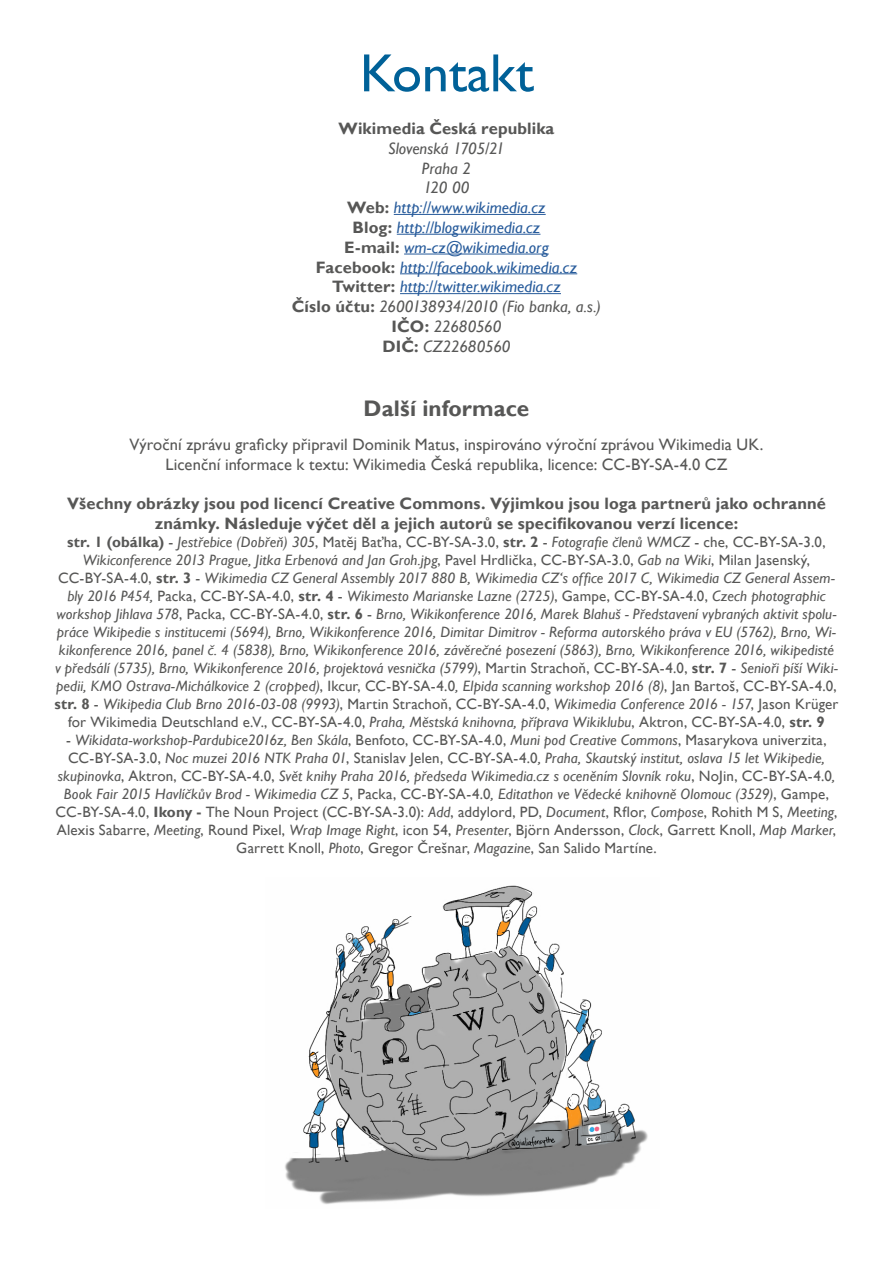
<style>
.page{position:relative;width:893px;height:1263px;background:#fff}
.page>*{position:absolute;margin:0;border:0;box-sizing:border-box;transform-origin:0 0}
.t1{font:54px "Gill Sans";color:#006198}
.t2{font:700 22.5px "Gill Sans";letter-spacing:.005em;color:#575756}
.t3{font:italic 16.5px/19.8px "Gill Sans";letter-spacing:.005em;color:#275b9b;text-align:center}
.t4{font:700 16.5px/19.8px "Gill Sans";letter-spacing:.005em;color:#575756;text-align:center}
.t5{font:16.5px/19.8px "Gill Sans";letter-spacing:.005em;color:#575756;text-align:center}
.t6{font:italic 15px/18px "Gill Sans";letter-spacing:.01em;color:#575756;text-align:center}
.s1{color:#575756}
.s2{font-weight:700;font-style:normal;color:#575756}
.s3{font-weight:700;font-style:normal}
.s4{font-style:normal}
</style>
<div class="page">
<hr style="left:394px;top:214px;width:152px;height:1px;background:#275b9b">
<hr style="left:397px;top:234px;width:143px;height:1px;background:#275b9b">
<hr style="left:404px;top:254px;width:145px;height:1px;background:#275b9b">
<hr style="left:400px;top:273px;width:177px;height:1px;background:#275b9b">
<hr style="left:400px;top:293px;width:161px;height:1px;background:#275b9b">
<img style="left:285px;top:885px;width:363px;height:319px">
<h1 class="t1" style="left:360px;top:42px;width:175px">Kontakt</h1>
<p class="t4" style="left:339px;top:119px;width:217px">Wikimedia Česká republika</p>
<p class="t3" style="left:292px;top:139px;width:311px"><span class="s1">Slovenská 1705/21<br>Praha 2<br>120 00<br></span><span class="s2">Web:</span> http://www.wikimedia.cz<br><span class="s2">Blog:</span> http://blogwikimedia.cz<br><span class="s2">E-mail:</span> wm-cz@wikimedia.org<br><span class="s2">Facebook:</span> http://facebook.wikimedia.cz<br><span class="s2">Twitter:</span> http://twitter.wikimedia.cz<br><span class="s2">Číslo účtu:</span> <span class="s1">2600138934/2010 (Fio banka, a.s.)<br></span><span class="s2">IČO:</span> <span class="s1">22680560<br></span><span class="s2">DIČ:</span> <span class="s1">CZ22680560</span></p>
<h2 class="t2" style="left:364px;top:394px;width:167px">Další informace</h2>
<p class="t5" style="left:130px;top:435px;width:635px">Výroční zprávu graficky připravil Dominik Matus, inspirováno výroční zprávou Wikimedia UK.<br>Licenční informace k textu: Wikimedia Česká republika, licence: CC-BY-SA-4.0 CZ</p>
<p class="t4" style="left:67px;top:494px;width:760px">Všechny obrázky jsou pod licencí Creative Commons. Výjimkou jsou loga partnerů jako ochranné známky. Následuje výčet děl a jejich autorů se specifikovanou verzí licence:</p>
<p class="t6" style="left:54px;top:533px;width:786px"><span class="s3">str. 1 (obálka)</span> <span class="s4">-</span> Jestřebice (Dobřeň) 305<span class="s4">, Matěj Baťha, CC-BY-SA-3.0,</span> <span class="s3">str. 2</span> <span class="s4">-</span> Fotografie členů WMCZ <span class="s4">- che, CC-BY-SA-3.0, </span>Wikiconference 2013 Prague, Jitka Erbenová and Jan Groh.jpg<span class="s4">, Pavel Hrdlička, CC-BY-SA-3.0,</span> Gab na Wiki<span class="s4">, Milan Jasenský, CC-BY-SA-4.0,</span> <span class="s3">str. 3</span> <span class="s4">-</span> Wikimedia CZ General Assembly 2017 880 B, Wikimedia CZ‘s office 2017 C, Wikimedia CZ General Assem&shy;bly 2016 P454, <span class="s4">Packa, CC-BY-SA-4.0,</span> <span class="s3">str. 4</span> <span class="s4">-</span> Wikimesto Marianske Lazne (2725)<span class="s4">, Gampe, CC-BY-SA-4.0,</span> Czech photographic workshop Jihlava 578<span class="s4">, Packa, CC-BY-SA-4.0,</span> <span class="s3">str. 6</span> <span class="s4">-</span> Brno, Wikikonference 2016, Marek Blahuš - Představení vybraných aktivit spolu&shy;práce Wikipedie s institucemi (5694), Brno, Wikikonference 2016, Dimitar Dimitrov - Reforma autorského práva v EU (5762), Brno, Wi&shy;kikonference 2016, panel č. 4 (5838), Brno, Wikikonference 2016, závěrečné posezení (5863), Brno, Wikikonference 2016, wikipedisté v předsálí (5735), Brno, Wikikonference 2016, projektová vesnička (5799)<span class="s4">, Martin Strachoň, CC-BY-SA-4.0,</span> <span class="s3">str. 7</span> <span class="s4">-</span> Senioři píší Wiki&shy;pedii, KMO Ostrava-Michálkovice 2 (cropped)<span class="s4">, Ikcur, CC-BY-SA-4.0</span>, Elpida scanning workshop 2016 (8)<span class="s4">, Jan Bartoš, CC-BY-SA-4.0, </span><span class="s3">str. 8</span> <span class="s4">-</span> Wikipedia Club Brno 2016-03-08 (9993)<span class="s4">, Martin Strachoň, CC-BY-SA-4.0,</span> Wikimedia Conference 2016 - 157<span class="s4">, Jason Krüger for Wikimedia Deutschland e.V., CC-BY-SA-4.0,</span> Praha, Městská knihovna, příprava Wikiklubu<span class="s4">, Aktron, CC-BY-SA-4.0,</span> <span class="s3">str. 9</span></p>
<p class="t6" style="left:56px;top:731px;width:783px"><span class="s4">-</span> Wikidata-workshop-Pardubice2016z, Ben Skála<span class="s4">, Benfoto, CC-BY-SA-4.0,</span> Muni pod Creative Commons<span class="s4">, Masarykova univerzita, CC-BY-SA-3.0,</span> Noc muzei 2016 NTK Praha 01<span class="s4">, Stanislav Jelen, CC-BY-SA-4.0</span>, Praha, Skautský institut, oslava 15 let Wikipedie, skupinovka<span class="s4">, Aktron, CC-BY-SA-4.0,</span> Svět knihy Praha 2016, předseda Wikimedia.cz s oceněním Slovník roku<span class="s4">, NoJin, CC-BY-SA-4.0</span>, Book Fair 2015 Havlíčkův Brod - Wikimedia CZ 5<span class="s4">, Packa, CC-BY-SA-4.0</span>, Editathon ve Vědecké knihovně Olomouc (3529)<span class="s4">, Gampe, CC-BY-SA-4.0,</span> <span class="s3">Ikony -</span> <span class="s4">The Noun Project (CC-BY-SA-3.0):</span> Add<span class="s4">, addylord, PD,</span> Document<span class="s4">, Rflor,</span> Compose<span class="s4">, Rohith M S,</span> Meeting<span class="s4">, Alexis Sabarre,</span> Meeting<span class="s4">, Round Pixel,</span> Wrap Image Right<span class="s4">, icon 54,</span> Presenter<span class="s4">, Björn Andersson,</span> Clock<span class="s4">, Garrett Knoll,</span> Map Marker<span class="s4">, Garrett Knoll,</span> Photo<span class="s4">, Gregor Črešnar,</span> Magazine<span class="s4">, San Salido Martíne.</span></p>
</div>
